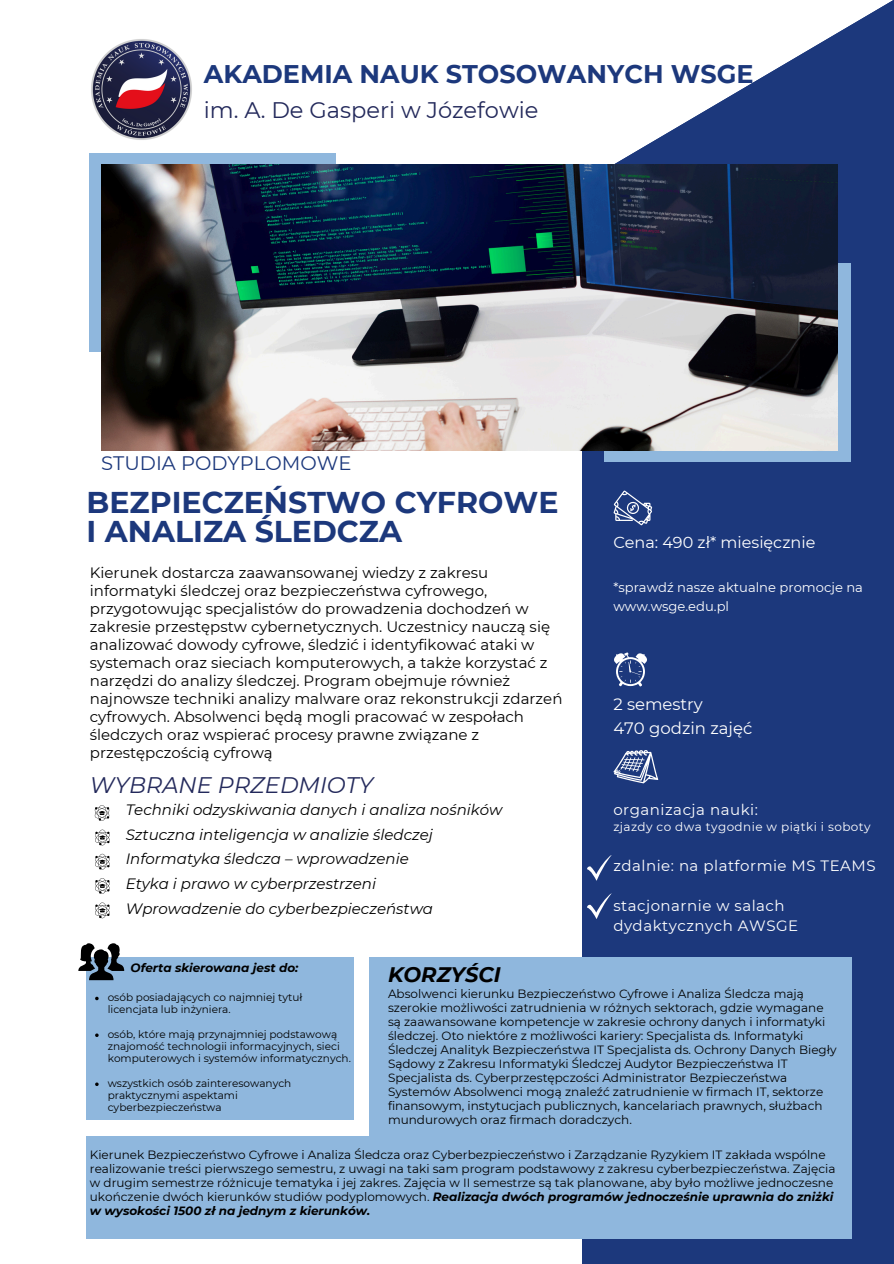
<style>
.page{position:relative;width:894px;height:1264px;background:#fff}
.page>*{position:absolute;margin:0;border:0;box-sizing:border-box;transform-origin:0 0}
.t1{font:700 30px/29.2px "Montserrat";color:#1c387c}
.t2{font:700 25.5px "Montserrat";color:#1c387c}
.t3{font:22.5px "Montserrat";color:#23295b}
.t4{font:italic 22.5px "Montserrat";color:#23295b}
.t5{font:italic 700 21px "Montserrat";color:#000}
.t6{font:19.5px "Montserrat";color:#1c387c}
.t7{font:16.5px "Montserrat";color:#fff}
.t8{font:16.05px "Montserrat";color:#fff}
.t9{font:15px/18px "Montserrat";color:#000}
.t10{font:italic 15px "Montserrat";color:#000}
.t11{font:15px/20px "Montserrat";letter-spacing:.035em;color:#fff}
.t12{font:13.05px/19.6px "Montserrat";color:#fff}
.t13{font:12px/14px "Montserrat";color:#000}
.t14{font:12px "Montserrat";letter-spacing:.035em;color:#fff}
.t15{font:italic 700 12px "Montserrat";color:#000}
.t16{font:10.5px/12.3px "Montserrat";color:#000}
.s1{font-weight:700;font-style:italic}
</style>
<div class="page">
<div style="left:581px;top:0;width:312px;height:1263px;background:#1c387c"></div>
<div style="left:89px;top:154px;width:246px;height:198px;background:#8fb7dd"></div>
<div style="left:604px;top:263px;width:246px;height:199px;background:#8fb7dd"></div>
<svg style="left:581px;top:0;width:312px;height:238px;fill:#fff"></svg>
<img style="left:101px;top:164px;width:736px;height:286px">
<div style="left:86px;top:957px;width:268px;height:162px;background:#8fb7dd"></div>
<div style="left:369px;top:957px;width:481px;height:281px;background:#8fb7dd"></div>
<img style="left:91px;top:39px;width:101px;height:101px">
<svg style="left:614px;top:652px;width:33px;height:34px"></svg>
<svg style="left:613px;top:750px;width:45px;height:33px"></svg>
<svg style="left:78px;top:943px;width:46px;height:37px"></svg>
<svg style="left:94px;top:805px;width:16px;height:15px"></svg>
<svg style="left:95px;top:829px;width:15px;height:16px"></svg>
<svg style="left:95px;top:902px;width:15px;height:16px"></svg>
<svg style="left:95px;top:853px;width:15px;height:16px"></svg>
<svg style="left:613px;top:490px;width:39px;height:35px"></svg>
<svg style="left:95px;top:878px;width:15px;height:15px"></svg>
<svg style="left:95px;top:996px;width:4px;height:4px"></svg>
<svg style="left:587px;top:855px;width:25px;height:25px"></svg>
<svg style="left:587px;top:893px;width:25px;height:26px"></svg>
<div style="left:86px;top:1136px;width:342px;height:102px;background:#8fb7dd"></div>
<p class="t2" style="left:204px;top:59px;width:551px">AKADEMIA NAUK STOSOWANYCH WSGE</p>
<p class="t3" style="left:204px;top:96px;width:336px">im. A. De Gasperi w Józefowie</p>
<p class="t6" style="left:101px;top:451px;width:252px">STUDIA PODYPLOMOWE</p>
<p class="t1" style="left:86px;top:487px;width:473px">BEZPIECZEŃSTWO CYFROWE<br>I ANALIZA ŚLEDCZA</p>
<p class="t9" style="left:90px;top:563px;width:474px">Kierunek dostarcza zaawansowanej wiedzy z zakresu informatyki śledczej oraz bezpieczeństwa cyfrowego, przygotowując specjalistów do prowadzenia dochodzeń w zakresie przestępstw cybernetycznych. Uczestnicy nauczą się analizować dowody cyfrowe, śledzić i identyfikować ataki w systemach oraz sieciach komputerowych, a także korzystać z narzędzi do analizy śledczej. Program obejmuje również najnowsze techniki analizy malware oraz rekonstrukcji zdarzeń cyfrowych. Absolwenci będą mogli pracować w zespołach śledczych oraz wspierać procesy prawne związane z przestępczością cyfrową</p>
<h5 class="t4" style="left:90px;top:771px;width:284px">WYBRANE PRZEDMIOTY</h5>
<p class="t10" style="left:126px;top:800px;width:378px">Techniki odzyskiwania danych i analiza nośników</p>
<h6 class="t10" style="left:126px;top:825px;width:309px">Sztuczna inteligencja w analizie śledczej</h6>
<h1 class="t10" style="left:126px;top:850px;width:284px">Informatyka śledcza – wprowadzenie</h1>
<p class="t10" style="left:126px;top:874px;width:252px">Etyka i prawo w cyberprzestrzeni</p>
<p class="t10" style="left:126px;top:899px;width:309px">Wprowadzenie do cyberbezpieczeństwa</p>
<p class="t15" style="left:131px;top:959px;width:169px">Oferta skierowana jest do:</p>
<p class="t5" style="left:388px;top:961px;width:114px">KORZYŚCI</p>
<p class="t8" style="left:613px;top:532px;width:203px">Cena: 490 zł* miesięcznie</p>
<h2 class="t12" style="left:613px;top:577px;width:251px">*sprawdź nasze aktualne promocje na www.wsge.edu.pl</h2>
<p class="t7" style="left:613px;top:693px;width:91px">2 semestry</p>
<p class="t7" style="left:613px;top:718px;width:140px">470 godzin zajęć</p>
<p class="t11" style="left:613px;top:799px;width:146px">organizacja nauki:</p>
<p class="t14" style="left:613px;top:819px;width:259px">zjazdy co dwa tygodnie w piątki i soboty</p>
<p class="t11" style="left:613px;top:855px;width:264px">zdalnie: na platformie MS TEAMS</p>
<p class="t11" style="left:613px;top:895px;width:186px">stacjonarnie w salach dydaktycznych AWSGE</p>
<p class="t16" style="left:108px;top:991px;width:196px">osób posiadających co najmniej tytuł licencjata lub inżyniera.</p>
<p class="t16" style="left:108px;top:1027px;width:245px">osób, które mają przynajmniej podstawową znajomość technologii informacyjnych, sieci komputerowych i systemów informatycznych.</p>
<p class="t16" style="left:108px;top:1076px;width:185px">wszystkich osób zainteresowanych praktycznymi aspektami cyberbezpieczeństwa</p>
<p class="t13" style="left:388px;top:986px;width:450px">Absolwenci kierunku Bezpieczeństwo Cyfrowe i Analiza Śledcza mają szerokie możliwości zatrudnienia w różnych sektorach, gdzie wymagane są zaawansowane kompetencje w zakresie ochrony danych i informatyki śledczej. Oto niektóre z możliwości kariery: Specjalista ds. Informatyki Śledczej Analityk Bezpieczeństwa IT Specjalista ds. Ochrony Danych Biegły Sądowy z Zakresu Informatyki Śledczej Audytor Bezpieczeństwa IT Specjalista ds. Cyberprzestępczości Administrator Bezpieczeństwa Systemów Absolwenci mogą znaleźć zatrudnienie w firmach IT, sektorze finansowym, instytucjach publicznych, kancelariach prawnych, służbach mundurowych oraz firmach doradczych.</p>
<p class="t13" style="left:90px;top:1148px;width:746px">Kierunek Bezpieczeństwo Cyfrowe i Analiza Śledcza oraz Cyberbezpieczeństwo i Zarządzanie Ryzykiem IT zakłada wspólne realizowanie treści pierwszego semestru, z uwagi na taki sam program podstawowy z zakresu cyberbezpieczeństwa. Zajęcia w drugim semestrze różnicuje tematyka i jej zakres. Zajęcia w II semestrze są tak planowane, aby było możliwe jednoczesne ukończenie dwóch kierunków studiów podyplomowych. <span class="s1">Realizacja dwóch programów jednocześnie uprawnia do zniżki w wysokości 1500 zł na jednym z kierunków.</span></p>
</div>
